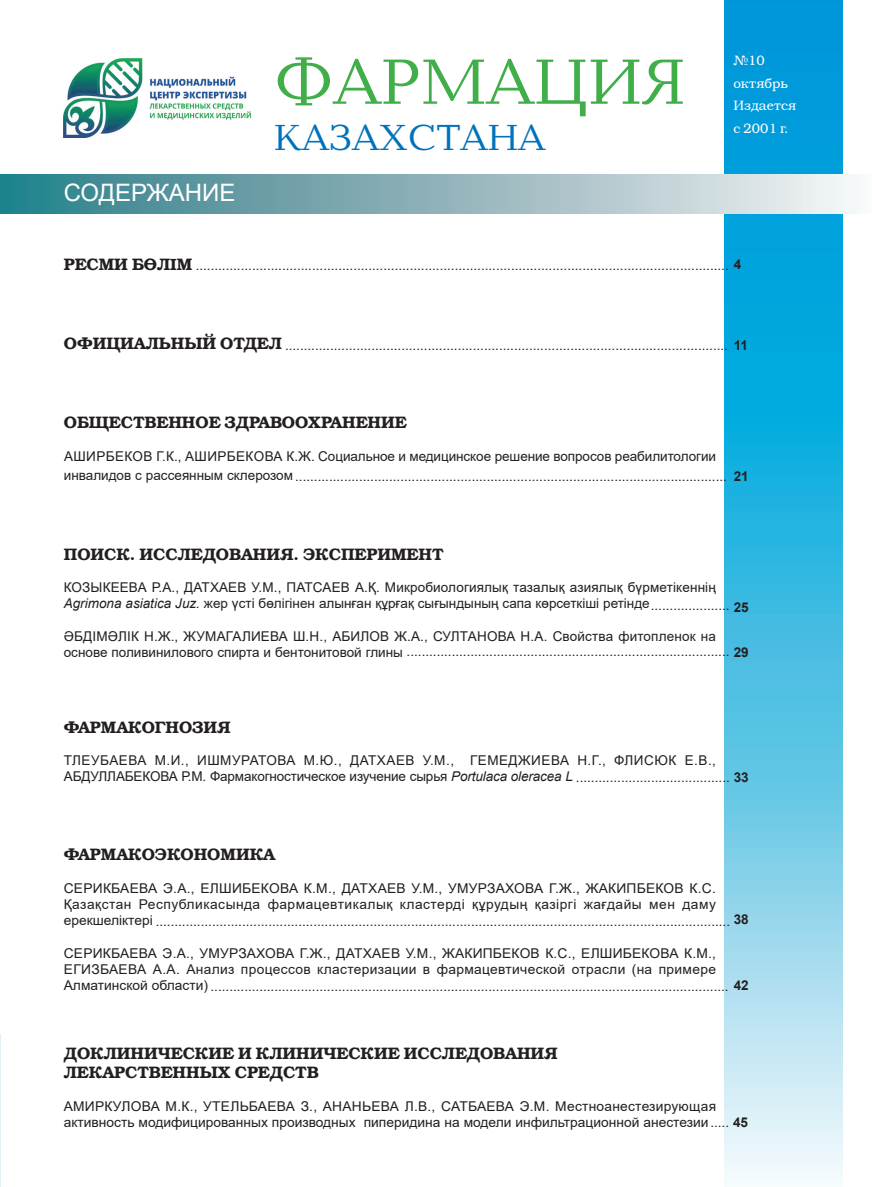
<style>
.page{position:relative;width:872px;height:1187px;background:#fff}
.page>*{position:absolute;margin:0;border:0;box-sizing:border-box;transform-origin:0 0}
.t1{font:66px "DS Baltica";color:#40ae49}
.t2{font:37.5px "DS Baltica";color:#0072bc}
.t3{font:24px "Arial";color:#fff}
.t4{font:700 16.5px/19.8px "K Bookman";color:#231f20}
.t5{font:13.5px/16.2px "Arial";letter-spacing:.01em;color:#231f20}
.t6{font:13.5px/16.2px "Arial";letter-spacing:-.01em;color:#231f20}
.t7{font:13.5px/22.5px "K Bookman";color:#fff}
.t8{font:700 13.5px "Arial";color:#231f20}
.s1{font-weight:700}
.s2{font-style:italic}
</style>
<div class="page">
<svg style="left:724px;top:0;width:118px;height:1182px;background:#4ebee4"></svg>
<div style="left:0;top:174px;width:872px;height:39px;background:linear-gradient(to right,#287b86,#f8f1f3)"></div>
<img style="left:64px;top:58px;width:186px;height:79px">
<h3 class="t3" style="left:64px;top:176px;width:173px">СОДЕРЖАНИЕ</h3>
<h1 class="t1" style="left:274px;top:47px;width:413px">ФАРМАЦИЯ</h1>
<h2 class="t2" style="left:274px;top:117px;width:273px">КАЗАХСТАНА</h2>
<p class="t7" style="left:733px;top:50px;width:64px">№10 октябрь<br>Издается с 2001 г.</p>
<p class="t4" style="left:64px;top:254px;width:130px">РЕСМИ БӨЛІМ</p>
<p class="t5" style="left:196px;top:257px;width:547px">.............................................................................................................................................. <span class="s1">4</span></p>
<p class="t4" style="left:64px;top:333px;width:220px">ОФИЦИАЛЬНЫЙ ОТДЕЛ</p>
<p class="t5" style="left:285px;top:336px;width:464px">...................................................................................................................... <span class="s1">11</span></p>
<p class="t4" style="left:64px;top:412px;width:344px">ОБЩЕСТВЕННОЕ ЗДРАВООХРАНЕНИЕ</p>
<p class="t5" style="left:64px;top:445px;width:664px;line-height:20.4px">АШИРБЕКОВ Г.К., АШИРБЕКОВА К.Ж. Социальное и медицинское решение вопросов реабилитологии инвалидов с рассеянным склерозом ...................................................................................................................</p>
<p class="t8" style="left:733px;top:466px;width:17px">21</p>
<p class="t4" style="left:64px;top:544px;width:381px">ПОИСК. ИССЛЕДОВАНИЯ. ЭКСПЕРИМЕНТ</p>
<p class="t5" style="left:64px;top:579px;width:667px">КОЗЫКЕЕВА Р.А., ДАТХАЕВ У.М., ПАТСАЕВ А.Қ. Микробиологиялық тазалық азиялық бүрметікеннің<br><span class="s2">Agrimona asiatica Juz.</span> жер үсті бөлігінен алынған құрғақ сығындының сапа көрсеткіші ретінде.....................</p>
<p class="t5" style="left:64px;top:628px;width:686px;line-height:15.8px">ӘБДІМӘЛІК Н.Ж., ЖУМАГАЛИЕВА Ш.Н., АБИЛОВ Ж.А., СУЛТАНОВА Н.А. Свойства фитопленок на основе поливинилового спирта и бентонитовой глины ...................................................................................... <span class="s1">29</span></p>
<p class="t8" style="left:733px;top:597px;width:17px">25</p>
<p class="t4" style="left:64px;top:717px;width:168px">ФАРМАКОГНОЗИЯ</p>
<p class="t6" style="left:64px;top:752px;width:686px">ТЛЕУБАЕВА М.И., ИШМУРАТОВА М.Ю., ДАТХАЕВ У.М., ГЕМЕДЖИЕВА Н.Г., ФЛИСЮК Е.В.,<br>АБДУЛЛАБЕКОВА Р.М. Фармакогностическое изучение сырья <span class="s2">Portulaca oleracea L</span> ......................................... <span class="s1">33</span></p>
<p class="t4" style="left:64px;top:844px;width:213px">ФАРМАКОЭКОНОМИКА</p>
<p class="t5" style="left:64px;top:879px;width:686px">СЕРИКБАЕВА Э.А., ЕЛШИБЕКОВА К.М., ДАТХАЕВ У.М., УМУРЗАХОВА Г.Ж., ЖАКИПБЕКОВ К.С.<br>Қазақстан Республикасында фармацевтикалық кластерді құрудың қазіргі жағдайы мен даму ерекшеліктері ......................................................................................................................................................... <span class="s1">38</span></p>
<p class="t5" style="left:64px;top:944px;width:686px;line-height:16.6px">СЕРИКБАЕВА Э.А., УМУРЗАХОВА Г.Ж., ДАТХАЕВ У.М., ЖАКИПБЕКОВ К.С., ЕЛШИБЕКОВА К.М.,<br>ЕГИЗБАЕВА А.А. Анализ процессов кластеризации в фармацевтической отрасли (на примере<br>Алматинской области) .......................................................................................................................................... <span class="s1">42</span></p>
<p class="t4" style="left:64px;top:1042px;width:495px">ДОКЛИНИЧЕСКИЕ И КЛИНИЧЕСКИЕ ИССЛЕДОВАНИЯ<br>ЛЕКАРСТВЕННЫХ СРЕДСТВ</p>
<p class="t5" style="left:64px;top:1097px;width:685px">АМИРКУЛОВА М.К., УТЕЛЬБАЕВА З., АНАНЬЕВА Л.В., САТБАЕВА Э.М. Местноанестезирующая активность модифицированных производных пиперидина на модели инфильтрационной анестезии..... <span class="s1">45</span></p>
</div>
